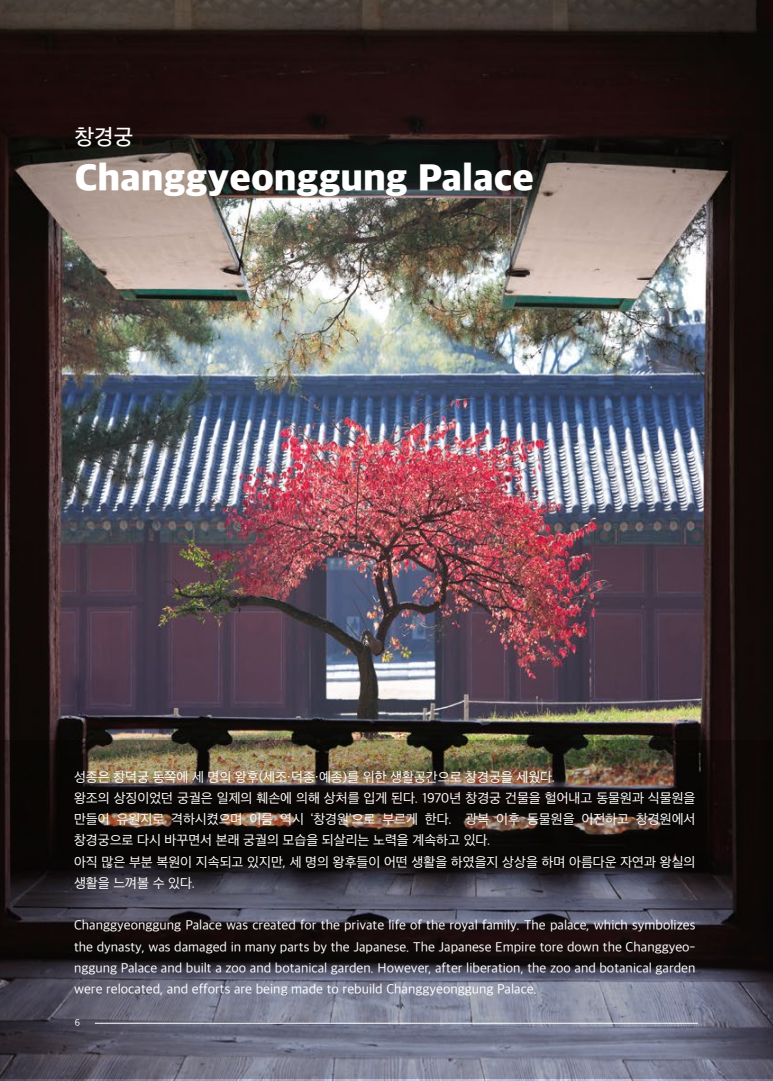
<style>
.page{position:relative;width:773px;height:1081px;background:#fff}
.page>*{position:absolute;margin:0;border:0;box-sizing:border-box;transform-origin:0 0}
.t1{font:800 38.75px "Apple SD Gothic Neo";color:#fff}
.t2{font:500 22.5px "Apple SD Gothic Neo";color:#fff}
.t3{font:13.75px/21.2px "Apple SD Gothic Neo";color:#fff}
.t4{font:9.62px "Apple SD Gothic Neo";color:#fff}
</style>
<div class="page">
<img style="left:0;top:0;width:772px;height:1081px">
<svg style="left:0;top:740px;width:772px;height:338px;background:#413e43"></svg>
<hr style="left:95px;top:1023px;width:602px;height:1px;background:#fff">
<h2 class="t2" style="left:75px;top:125px;width:60px">창경궁</h2>
<h1 class="t1" style="left:75px;top:157px;width:460px">Changgyeonggung Palace</h1>
<p class="t3" style="left:74px;top:767px;width:623px">성종은 창덕궁 동쪽에 세 명의 왕후(세조·덕종·예종)를 위한 생활공간으로 창경궁을 세웠다.<br>왕조의 상징이었던 궁궐은 일제의 훼손에 의해 상처를 입게 된다. 1970년 창경궁 건물을 헐어내고 동물원과 식물원을 만들어 유원지로 격하시켰으며 이름 역시 ‘창경원’으로 부르게 한다. 광복 이후 동물원을 이전하고 창경원에서 창경궁으로 다시 바꾸면서 본래 궁궐의 모습을 되살리는 노력을 계속하고 있다.<br>아직 많은 부분 복원이 지속되고 있지만, 세 명의 왕후들이 어떤 생활을 하였을지 상상을 하며 아름다운 자연과 왕실의 생활을 느껴볼 수 있다.</p>
<p class="t3" style="left:74px;top:915px;width:623px;text-align:justify">Changgyeonggung Palace was created for the private life of the royal family. The palace, which symbolizes the dynasty, was damaged in many parts by the Japanese. The Japanese Empire tore down the Changgyeo&shy;nggung Palace and built a zoo and botanical garden. However, after liberation, the zoo and botanical garden were relocated, and efforts are being made to rebuild Changgyeonggung Palace.</p>
<p class="t4" style="left:75px;top:1017px;width:7px">6</p>
</div>
